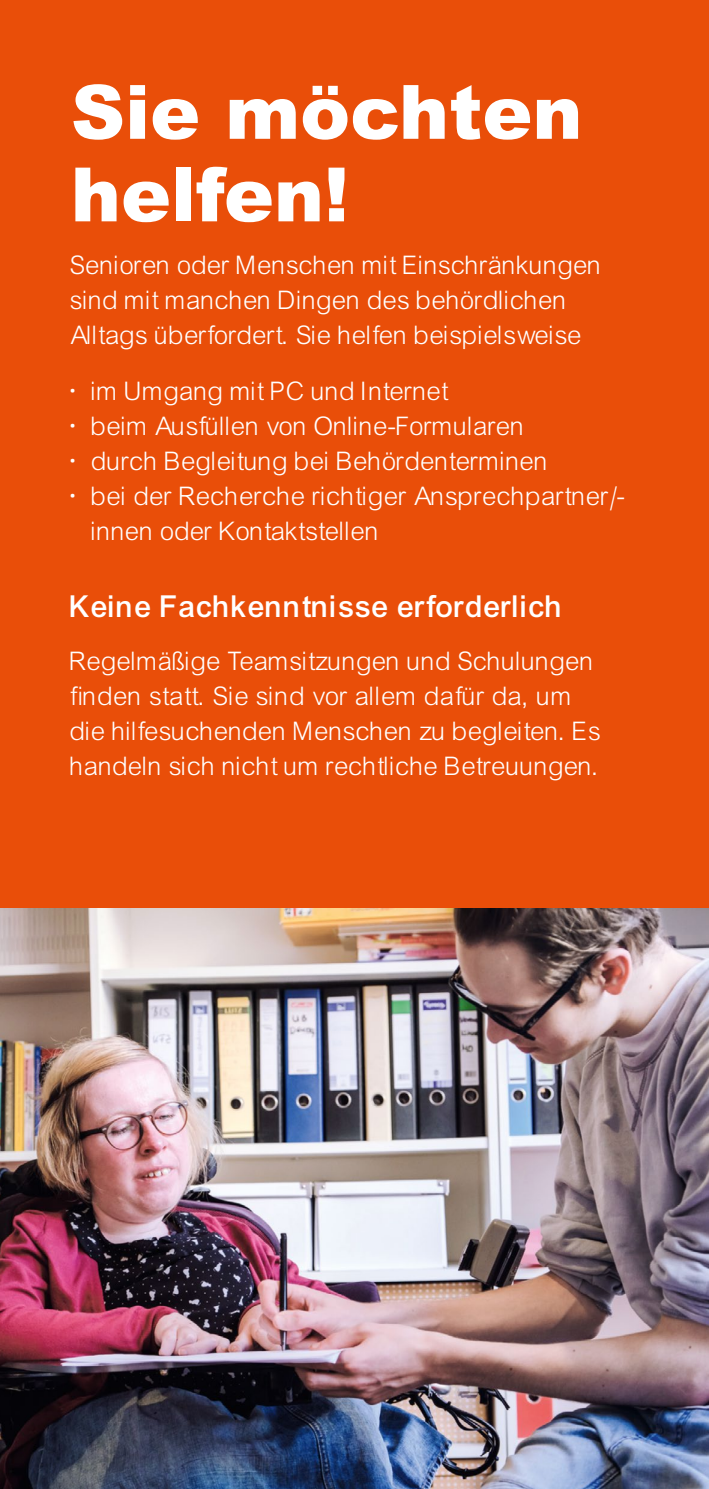
<style>
.page{position:relative;width:709px;height:1489px;background:#fff}
.page>*{position:absolute;margin:0;border:0;box-sizing:border-box;transform-origin:0 0}
.Head_Arial_30Pt{font:75px/82.5px "Arial CEMT Black";color:#fff}
.Thema_Arial_15Pt_Abs{font:32.5px "Arial Mdm";letter-spacing:.02em;color:#fff}
.Copy_Arial_11Pt_whit{font:27.5px/35px "Arial Lgt";color:#fff}
</style>
<div class="page">
<div style="left:0;top:0;width:709px;height:908px;background:#e94e09"></div>
<img style="left:0;top:908px;width:709px;height:580px">
<h1 class="Head_Arial_30Pt" style="left:71px;top:72px;width:513px">Sie möchten helfen!</h1>
<p class="Copy_Arial_11Pt_whit" style="left:71px;top:248px;width:533px">Senioren oder Menschen mit Einschränkungen sind mit manchen Dingen des behördlichen<br>Alltags überfordert. Sie helfen beispielsweise</p>
<p class="Copy_Arial_11Pt_whit" style="left:71px;top:374px;width:380px">• im Umgang mit PC und Internet</p>
<p class="Copy_Arial_11Pt_whit" style="left:71px;top:409px;width:456px">• beim Ausfüllen von Online-Formularen</p>
<p class="Copy_Arial_11Pt_whit" style="left:71px;top:444px;width:480px">• durch Begleitung bei Behördenterminen</p>
<p class="Copy_Arial_11Pt_whit" style="left:92px;top:479px;width:535px;text-indent:-21px">• bei der Recherche richtiger Ansprechpartner/- innen oder Kontaktstellen</p>
<h2 class="Thema_Arial_15Pt_Abs" style="left:71px;top:588px;width:494px">Keine Fachkenntnisse erforderlich</h2>
<p class="Copy_Arial_11Pt_whit" style="left:71px;top:643px;width:532px">Regelmäßige Teamsitzungen und Schulungen finden statt. Sie sind vor allem dafür da, um die hilfesuchenden Menschen zu begleiten. Es handeln sich nicht um rechtliche Betreuungen.</p>
</div>
